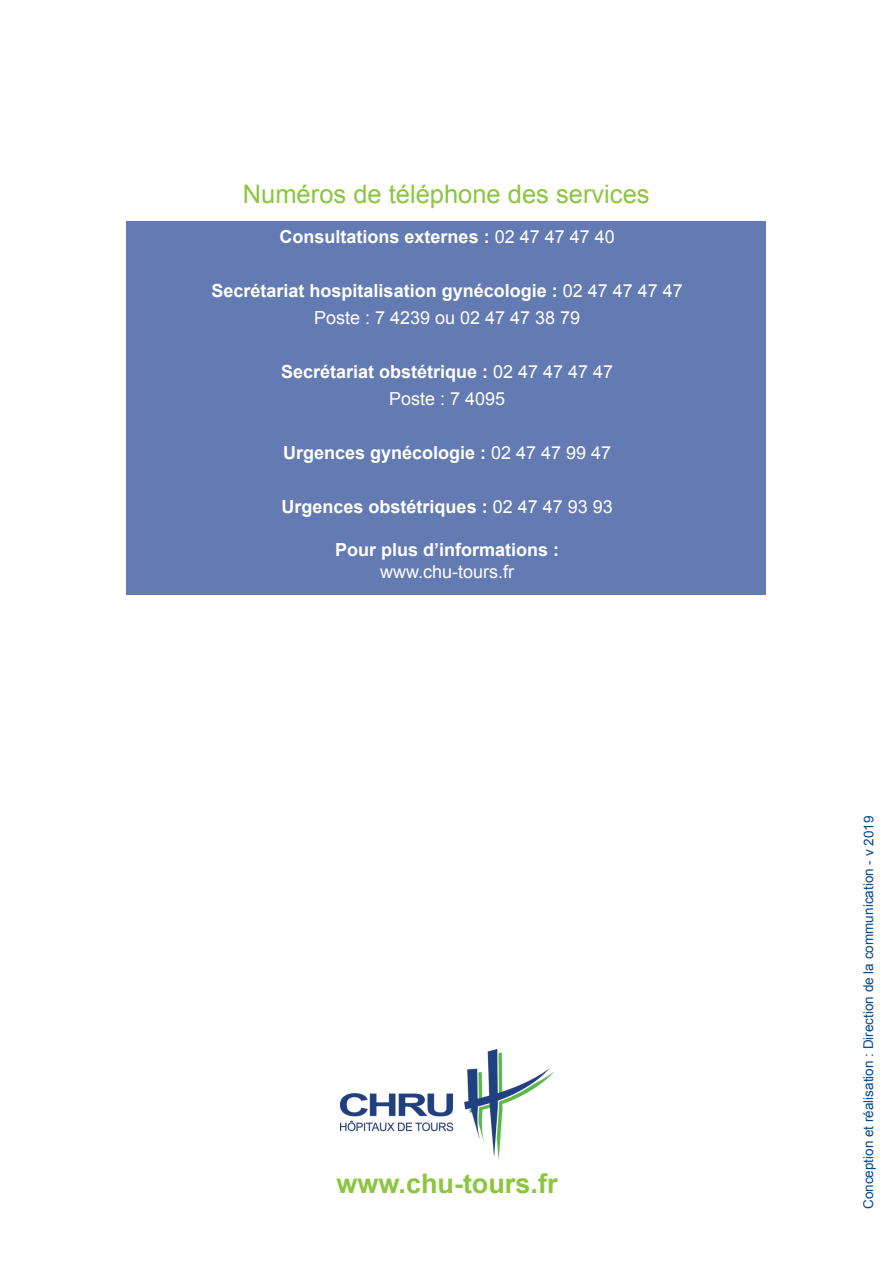
<style>
.page{position:relative;width:893px;height:1263px;background:#fff}
.page>*{position:absolute;margin:0;border:0;box-sizing:border-box;transform-origin:0 0}
.t1{font:700 27px "Arial";color:#8bc63e}
.t2{font:25.5px "Arial";color:#8bc63e}
.t3{font:700 18px "Arial";color:#fff}
.t4{font:18px "Arial";color:#fff}
.t5{font:13.5px "Arial";color:#014990}
.s1{font-weight:400}
</style>
<div class="page">
<div style="left:126px;top:221px;width:639px;height:374px;background:#637bb2"></div>
<img style="left:341px;top:1049px;width:212px;height:110px">
<p class="t2" style="left:243px;top:177px;width:408px">Numéros de téléphone des services</p>
<p class="t3" style="left:280px;top:224px;width:337px">Consultations externes : <span class="s1">02 47 47 47 40</span></p>
<p class="t3" style="left:212px;top:278px;width:473px">Secrétariat hospitalisation gynécologie : <span class="s1">02 47 47 47 47</span></p>
<p class="t4" style="left:314px;top:306px;width:268px">Poste : 7 4239 ou 02 47 47 38 79</p>
<p class="t3" style="left:281px;top:359px;width:334px">Secrétariat obstétrique : <span class="s1">02 47 47 47 47</span></p>
<p class="t4" style="left:389px;top:387px;width:118px">Poste : 7 4095</p>
<p class="t3" style="left:283px;top:440px;width:330px">Urgences gynécologie : <span class="s1">02 47 47 99 47</span></p>
<p class="t3" style="left:282px;top:494px;width:333px">Urgences obstétriques : <span class="s1">02 47 47 93 93</span></p>
<p class="t3" style="left:335px;top:538px;width:226px">Pour plus d’informations :</p>
<p class="t4" style="left:380px;top:559px;width:136px">www.chu-tours.fr</p>
<p class="t1" style="left:336px;top:1165px;width:223px">www.chu-tours.fr</p>
<p class="t5" style="left:860px;top:1209px;width:395px;rotate:-90deg">Conception et réalisation : Direction de la communication - v 2019</p>
</div>
